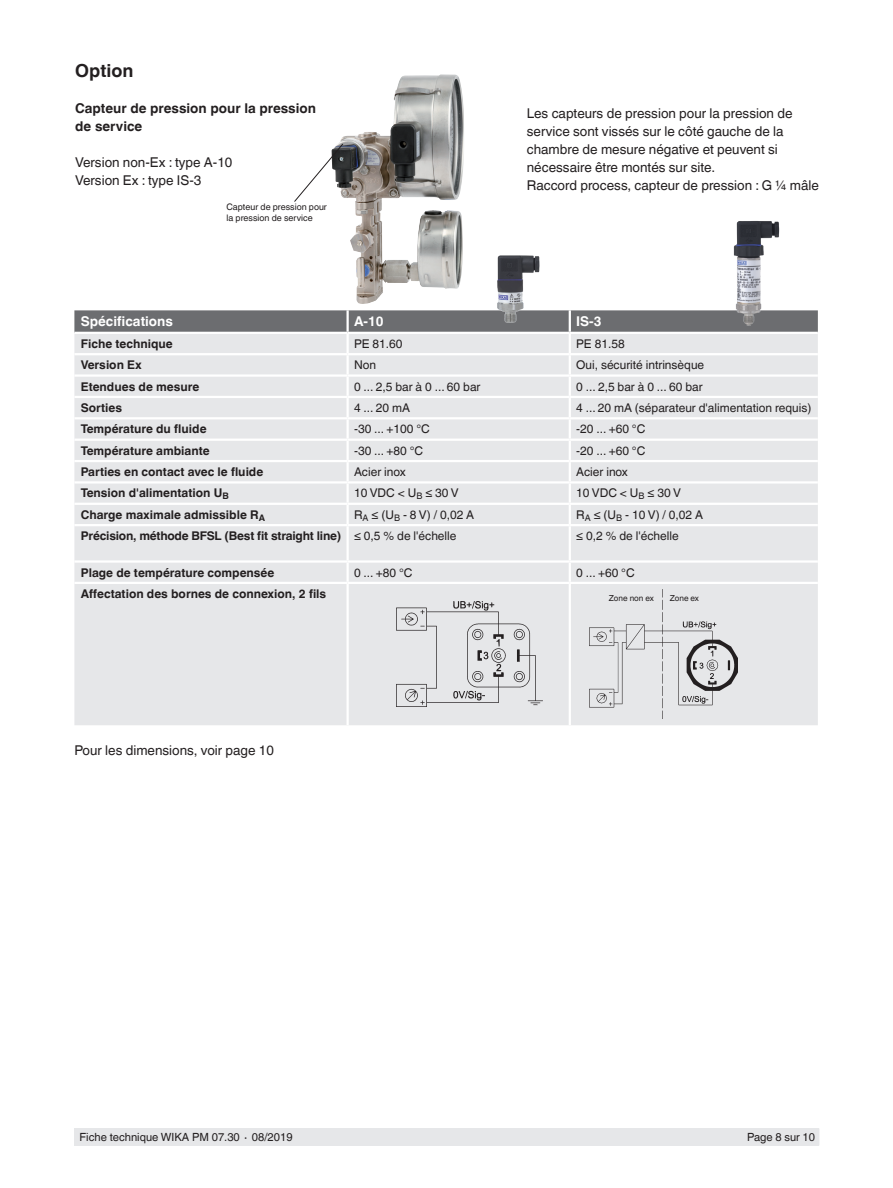
<style>
.page{position:relative;width:893px;height:1188px;background:#fff}
.page>*{position:absolute;margin:0;border:0;box-sizing:border-box;transform-origin:0 0}
.Subheadline1{font:700 18px "Helvetica World";color:#231f20}
.Running_text{font:13.5px/18px "Helvetica World";color:#231f20}
.Subheadline2{font:700 13.5px/18px "Helvetica World";color:#231f20}
.Tables_-_Headline{font:700 13.5px "Helvetica World";color:#fff}
.Tables_-_Running_tex{font:12px "Helvetica World";color:#231f20}
.Tables_-_Running_tex-2{font:700 12px "Helvetica World";color:#231f20}
.t1{font:11.25px "Helvetica World";color:#231f20}
.Footnotes{font:9px/10.5px "Helvetica World";color:#231f20}
.Footnotes-2{font:8.25px "Helvetica World";color:#231f20}
</style>
<div class="page">
<div style="left:75px;top:1128px;width:744px;height:17px;background:#e6e7e9"></div>
<img style="left:339px;top:74px;width:125px;height:230px">
<svg style="left:294px;top:143px;width:50px;height:60px"></svg>
<div style="left:74px;top:419px;width:744px;height:306px;background:#e6e7e9"></div>
<svg style="left:74px;top:310px;width:744px;height:107px;background:#d0d1d3"></svg>
<hr style="left:346px;top:419px;width:3px;height:20px;background:#fff">
<hr style="left:569px;top:419px;width:2px;height:20px;background:#fff">
<hr style="left:74px;top:439px;width:274px;height:2px;background:#fff">
<hr style="left:348px;top:439px;width:222px;height:2px;background:#fff">
<hr style="left:346px;top:441px;width:3px;height:19px;background:#fff">
<hr style="left:570px;top:439px;width:248px;height:2px;background:#fff">
<hr style="left:348px;top:460px;width:222px;height:2px;background:#fff">
<hr style="left:570px;top:460px;width:248px;height:2px;background:#fff">
<hr style="left:348px;top:332px;width:222px;height:2px;background:#fff">
<hr style="left:570px;top:332px;width:248px;height:2px;background:#fff">
<hr style="left:348px;top:481px;width:222px;height:3px;background:#fff">
<hr style="left:346px;top:484px;width:3px;height:19px;background:#fff">
<hr style="left:570px;top:481px;width:248px;height:3px;background:#fff">
<hr style="left:74px;top:503px;width:274px;height:2px;background:#fff">
<hr style="left:348px;top:503px;width:222px;height:2px;background:#fff">
<hr style="left:346px;top:505px;width:3px;height:19px;background:#fff">
<hr style="left:570px;top:503px;width:248px;height:2px;background:#fff">
<svg style="left:569px;top:441px;width:2px;height:83px"></svg>
<hr style="left:346px;top:526px;width:3px;height:34px;background:#fff">
<hr style="left:569px;top:526px;width:2px;height:34px;background:#fff">
<hr style="left:74px;top:560px;width:274px;height:3px;background:#fff">
<hr style="left:348px;top:560px;width:222px;height:3px;background:#fff">
<hr style="left:346px;top:563px;width:3px;height:19px;background:#fff">
<hr style="left:570px;top:560px;width:248px;height:3px;background:#fff">
<svg style="left:569px;top:563px;width:2px;height:19px"></svg>
<hr style="left:348px;top:582px;width:222px;height:2px;background:#fff">
<hr style="left:570px;top:582px;width:248px;height:2px;background:#fff">
<hr style="left:569px;top:584px;width:2px;height:141px;background:#fff">
<hr style="left:346px;top:310px;width:3px;height:22px;background:#fff">
<hr style="left:74px;top:332px;width:274px;height:2px;background:#fff">
<hr style="left:346px;top:334px;width:3px;height:19px;background:#fff">
<hr style="left:74px;top:353px;width:274px;height:2px;background:#fff">
<hr style="left:346px;top:355px;width:3px;height:19px;background:#fff">
<hr style="left:74px;top:374px;width:274px;height:3px;background:#fff">
<hr style="left:74px;top:524px;width:274px;height:2px;background:#fff">
<hr style="left:348px;top:524px;width:222px;height:2px;background:#fff">
<hr style="left:570px;top:524px;width:248px;height:2px;background:#fff">
<hr style="left:74px;top:582px;width:274px;height:2px;background:#fff">
<hr style="left:346px;top:584px;width:3px;height:141px;background:#fff">
<hr style="left:74px;top:460px;width:274px;height:2px;background:#fff">
<hr style="left:346px;top:462px;width:3px;height:19px;background:#fff">
<hr style="left:74px;top:481px;width:274px;height:3px;background:#fff">
<img style="left:590px;top:589px;width:148px;height:130px">
<img style="left:396px;top:602px;width:147px;height:104px">
<img style="left:731px;top:221px;width:49px;height:110px">
<img style="left:496px;top:255px;width:43px;height:68px">
<p class="Subheadline1" style="left:75px;top:60px;width:60px">Option</p>
<p class="Subheadline2" style="left:75px;top:99px;width:242px">Capteur de pression pour la pression de service</p>
<p class="Running_text" style="left:75px;top:153px;width:159px">Version non-Ex : type A-10</p>
<p class="Running_text" style="left:75px;top:171px;width:128px">Version Ex : type IS-3</p>
<p class="Footnotes" style="left:227px;top:202px;width:102px">Capteur de pression pour la pression de service</p>
<p class="Running_text" style="left:527px;top:104px;width:267px">Les capteurs de pression pour la pression de service sont vissés sur le côté gauche de la chambre de mesure négative et peuvent si nécessaire être montés sur site.</p>
<p class="Running_text" style="left:527px;top:176px;width:293px">Raccord process, capteur de pression : G ¼ mâle</p>
<p class="Tables_-_Headline" style="left:81px;top:314px;width:94px">Spécifications</p>
<p class="Tables_-_Headline" style="left:354px;top:314px;width:31px">A-10</p>
<p class="Tables_-_Headline" style="left:576px;top:314px;width:27px">IS-3</p>
<p class="Tables_-_Running_tex-2" style="left:81px;top:337px;width:93px">Fiche technique</p>
<p class="Tables_-_Running_tex" style="left:354px;top:337px;width:50px">PE 81.60</p>
<p class="Tables_-_Running_tex" style="left:576px;top:337px;width:50px">PE 81.58</p>
<p class="Tables_-_Running_tex-2" style="left:81px;top:358px;width:63px">Version Ex</p>
<p class="Tables_-_Running_tex" style="left:354px;top:358px;width:24px">Non</p>
<p class="Tables_-_Running_tex" style="left:576px;top:358px;width:130px">Oui, sécurité intrinsèque</p>
<p class="Tables_-_Running_tex-2" style="left:81px;top:379px;width:120px">Etendues de mesure</p>
<p class="Tables_-_Running_tex" style="left:354px;top:379px;width:128px">0 ... 2,5 bar à 0 ... 60 bar</p>
<p class="Tables_-_Running_tex" style="left:576px;top:379px;width:128px">0 ... 2,5 bar à 0 ... 60 bar</p>
<p class="Tables_-_Running_tex-2" style="left:81px;top:401px;width:43px">Sorties</p>
<p class="Tables_-_Running_tex" style="left:354px;top:401px;width:58px">4 ... 20 mA</p>
<p class="Tables_-_Running_tex" style="left:576px;top:401px;width:237px">4 ... 20 mA (séparateur d'alimentation requis)</p>
<p class="Tables_-_Running_tex-2" style="left:81px;top:422px;width:127px">Température du fluide</p>
<p class="Tables_-_Running_tex" style="left:354px;top:422px;width:77px">-30 ... +100 °C</p>
<p class="Tables_-_Running_tex" style="left:576px;top:422px;width:71px">-20 ... +60 °C</p>
<p class="Tables_-_Running_tex-2" style="left:81px;top:444px;width:130px">Température ambiante</p>
<p class="Tables_-_Running_tex" style="left:354px;top:444px;width:71px">-30 ... +80 °C</p>
<p class="Tables_-_Running_tex" style="left:576px;top:444px;width:71px">-20 ... +60 °C</p>
<p class="Tables_-_Running_tex-2" style="left:81px;top:465px;width:184px">Parties en contact avec le fluide</p>
<p class="Tables_-_Running_tex" style="left:354px;top:465px;width:53px">Acier inox</p>
<p class="Tables_-_Running_tex" style="left:576px;top:465px;width:53px">Acier inox</p>
<p class="Tables_-_Running_tex-2" style="left:81px;top:486px;width:149px">Tension d'alimentation U<sub>B</sub></p>
<p class="Tables_-_Running_tex" style="left:354px;top:486px;width:106px">10 VDC &lt; U<sub>B</sub> ≤ 30 V</p>
<p class="Tables_-_Running_tex" style="left:576px;top:486px;width:106px">10 VDC &lt; U<sub>B</sub> ≤ 30 V</p>
<p class="Tables_-_Running_tex-2" style="left:81px;top:508px;width:186px">Charge maximale admissible R<sub>A</sub></p>
<p class="Tables_-_Running_tex" style="left:354px;top:508px;width:122px">R<sub>A</sub> ≤ (U<sub>B</sub> - 8 V) / 0,02 A</p>
<p class="Tables_-_Running_tex" style="left:576px;top:508px;width:128px">R<sub>A</sub> ≤ (U<sub>B</sub> - 10 V) / 0,02 A</p>
<p class="Tables_-_Running_tex-2" style="left:81px;top:529px;width:262px">Précision, méthode BFSL (Best fit straight line)</p>
<p class="Tables_-_Running_tex" style="left:354px;top:529px;width:104px">≤ 0,5 % de l'échelle</p>
<p class="Tables_-_Running_tex" style="left:576px;top:529px;width:104px">≤ 0,2 % de l'échelle</p>
<p class="Tables_-_Running_tex-2" style="left:81px;top:565px;width:195px">Plage de température compensée</p>
<p class="Tables_-_Running_tex" style="left:354px;top:565px;width:60px">0 ... +80 °C</p>
<p class="Tables_-_Running_tex" style="left:576px;top:565px;width:60px">0 ... +60 °C</p>
<p class="Tables_-_Running_tex-2" style="left:81px;top:587px;width:247px">Affectation des bornes de connexion, 2 fils</p>
<p class="Footnotes-2" style="left:609px;top:594px;width:46px">Zone non ex</p>
<p class="Footnotes-2" style="left:670px;top:594px;width:31px">Zone ex</p>
<p class="Running_text" style="left:74px;top:742px;width:201px">Pour les dimensions, voir page 10</p>
<p class="t1" style="left:80px;top:1131px;width:215px">Fiche technique WIKA PM 07.30 ∙ 08/2019</p>
<p class="t1" style="left:747px;top:1131px;width:69px">Page 8 sur 10</p>
</div>
